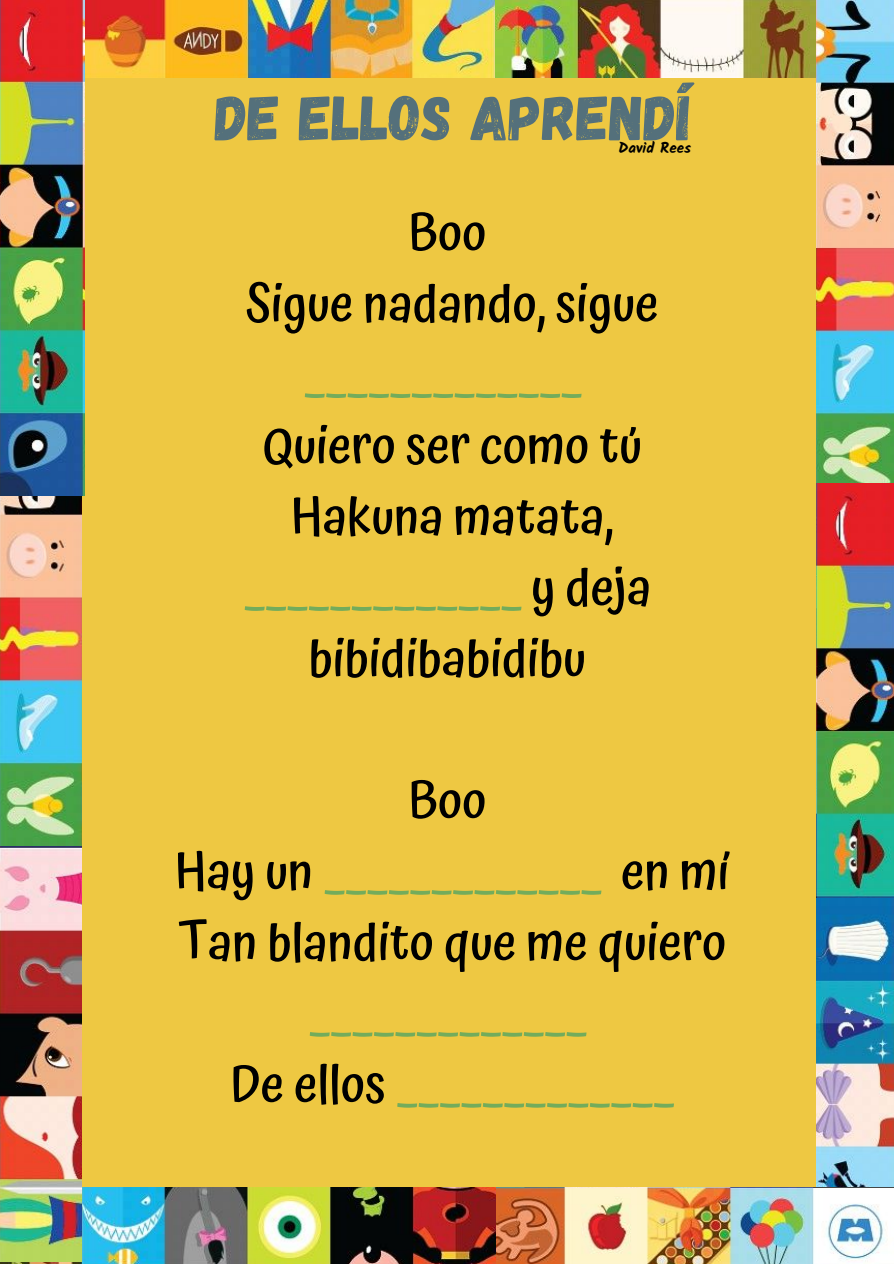
<style>
.page{position:relative;width:894px;height:1264px;background:#fff}
.page>*{position:absolute;margin:0;border:0;box-sizing:border-box;transform-origin:0 0}
.t1{font:63px "Gagalin";color:#54707b}
.t2{font:500 51px/70.9px "Atma";color:#000;text-align:center}
.t3{font:500 51px "Atma";color:#73ac5b}
.t4{font:700 15px "Kalam";color:#000}
.s1{color:#73ac5b}
.s2{color:#000}
</style>
<div class="page">
<div style="left:0;top:0;width:893px;height:1263px;background:#eec842"></div>
<img style="left:84px;top:0;width:732px;height:78px">
<img style="left:816px;top:0;width:77px;height:483px">
<img style="left:816px;top:483px;width:77px;height:415px">
<img style="left:816px;top:898px;width:77px;height:289px">
<img style="left:495px;top:1187px;width:398px;height:76px">
<img style="left:0;top:1187px;width:495px;height:76px">
<img style="left:0;top:845px;width:82px;height:416px">
<img style="left:0;top:495px;width:82px;height:350px">
<img style="left:0;top:0;width:84px;height:495px">
<p class="t1" style="left:215px;top:77px;width:476px">DE ELLOS APRENDÍ</p>
<p class="t4" style="left:618px;top:139px;width:74px">David Rees</p>
<p class="t2" style="left:408px;top:197px;width:80px">Boo</p>
<p class="t2" style="left:245px;top:268px;width:414px">Sigue nadando, sigue <span class="s1">_____________</span></p>
<p class="t2" style="left:262px;top:410px;width:381px">Quiero ser como tú</p>
<p class="t2" style="left:243px;top:481px;width:409px">Hakuna matata, <span class="s1">_____________</span> y deja bibidibabidibu</p>
<p class="t2" style="left:408px;top:764px;width:80px">Boo</p>
<p class="t3" style="left:175px;top:841px;width:556px"><span class="s2">Hay un</span> _____________ <span class="s2">en mí</span></p>
<p class="t2" style="left:178px;top:906px;width:549px">Tan blandito que me quiero <span class="s1">_____________</span></p>
<p class="t3" style="left:230px;top:1054px;width:444px"><span class="s2">De ellos</span> _____________</p>
</div>
